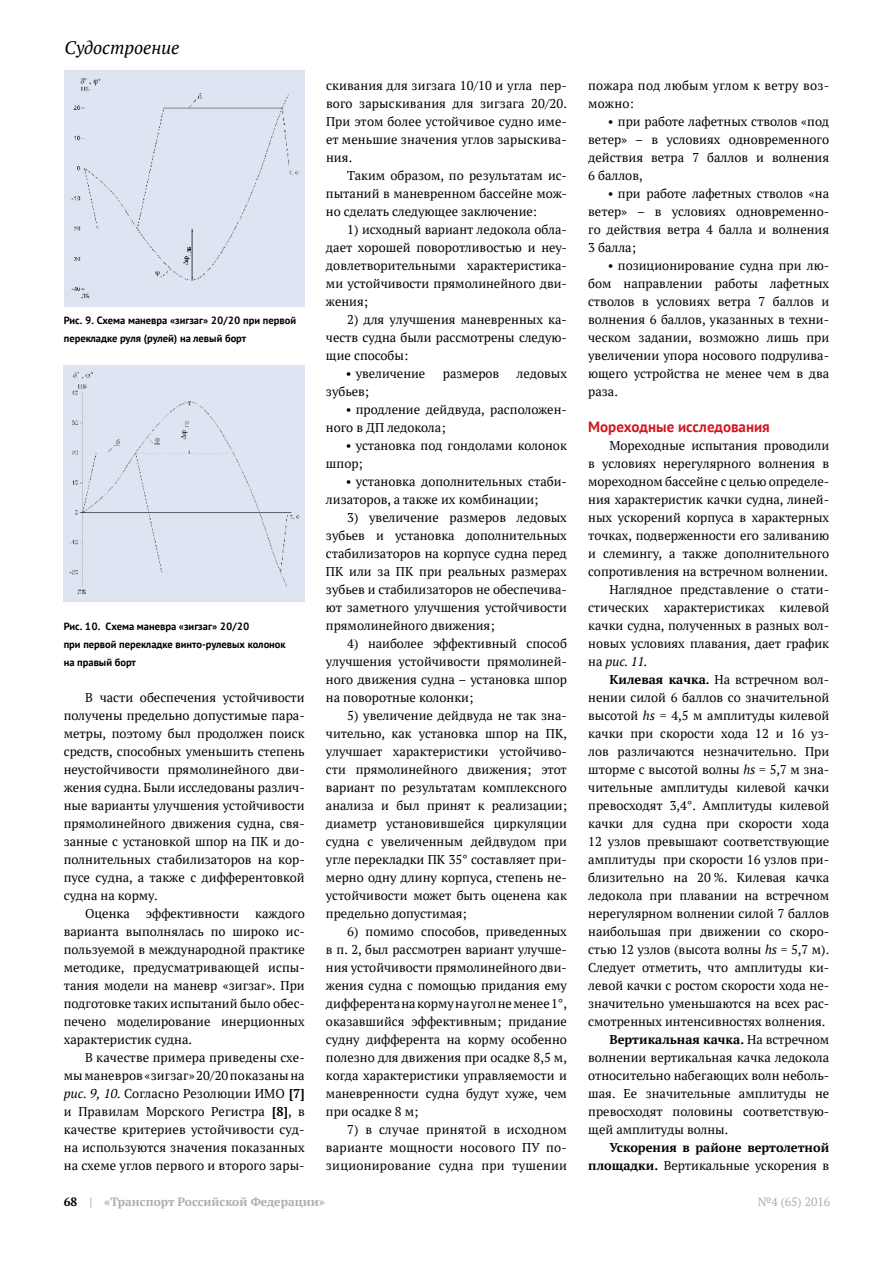
<style>
.page{position:relative;width:893px;height:1263px;background:#fff}
.page>*{position:absolute;margin:0;border:0;box-sizing:border-box;transform-origin:0 0}
.t1{font:italic 18px "PT Serif";color:#000}
.t2{font:700 15px "PT Sans";color:#d2181f}
.t3{font:12.75px/18px "PT Serif";color:#000;text-align:justify}
.t4{font:700 12.75px/18px "PT Serif";color:#000;text-align:right}
.t5{font:12.75px/18px "PT Serif";letter-spacing:.02em;color:#000}
.t6{font:italic 12.75px "PT Serif";color:#000}
.t7{font:700 12px "PT Serif";color:#abadb0}
.t8{font:12px "PT Serif";color:#abadb0}
.t9{font:700 10.5px/18px "PT Sans";color:#000}
.s1{font-style:italic}
.s2{font-weight:700}
.s3{font-style:normal}
.s4{font-weight:400}
.s5{color:#000}
</style>
<div class="page">
<div style="left:64px;top:70px;width:241px;height:237px;background:#dde3f1"></div>
<img style="left:71px;top:78px;width:227px;height:221px">
<div style="left:64px;top:364px;width:241px;height:237px;background:#dde3f1"></div>
<img style="left:69px;top:371px;width:230px;height:224px">
<h1 class="t1" style="left:65px;top:36px;width:116px">Судостроение</h1>
<p class="t9" style="left:64px;top:311px;width:234px">Рис. 9. Схема маневра «зигзаг» 20/20 при первой перекладке руля (рулей) на левый борт</p>
<p class="t9" style="left:64px;top:617px;width:223px">Рис. 10. Схема маневра «зигзаг» 20/20<br>при первой перекладке винто-рулевых колонок на правый борт</p>
<p class="t3" style="left:85px;top:688px;width:221px">В части обеспечения устойчивости</p>
<p class="t3" style="left:64px;top:706px;width:242px">получены предельно допустимые пара-</p>
<p class="t3" style="left:64px;top:724px;width:242px">метры, поэтому был продолжен поиск</p>
<p class="t3" style="left:64px;top:742px;width:242px">средств, способных уменьшить степень</p>
<p class="t3" style="left:64px;top:760px;width:242px">неустойчивости прямолинейного дви-</p>
<p class="t3" style="left:64px;top:778px;width:242px">жения судна. Были исследованы различ-</p>
<p class="t3" style="left:64px;top:796px;width:242px">ные варианты улучшения устойчивости</p>
<p class="t3" style="left:64px;top:814px;width:242px">прямолинейного движения судна, свя-</p>
<p class="t3" style="left:64px;top:832px;width:242px">занные с установкой шпор на ПК и до-</p>
<p class="t3" style="left:64px;top:850px;width:242px">полнительных стабилизаторов на кор-</p>
<p class="t3" style="left:64px;top:868px;width:242px">пусе судна, а также с дифферентовкой</p>
<p class="t3" style="left:64px;top:886px;width:95px">судна на корму.</p>
<p class="t3" style="left:85px;top:904px;width:46px">Оценка</p>
<p class="t3" style="left:146px;top:904px;width:95px">эффективности</p>
<p class="t3" style="left:64px;top:904px;width:242px;text-indent:191px">каждого варианта выполнялась по широко ис&shy;пользуемой в международной практике методике, предусматривающей испы&shy;тания модели на маневр «зигзаг». При подготовке таких испытаний было обес&shy;печено моделирование инерционных характеристик судна.</p>
<p class="t3" style="left:64px;top:1048px;width:242px;text-indent:21px">В качестве примера приведены схе&shy;мы маневров «зигзаг» 20/20 показаны на <span class="s1">рис. 9, 10.</span> Согласно Резолюции ИМО <span class="s2">[7] </span>и Правилам Морского Регистра <span class="s2">[8]</span>, в качестве критериев устойчивости суд&shy;на используются значения показанных на схеме углов первого и второго зары-</p>
<p class="t3" style="left:326px;top:76px;width:242px">скивания для зигзага 10/10 и угла пер&shy;вого зарыскивания для зигзага 20/20.<br>При этом более устойчивое судно име&shy;ет меньшие значения углов зарыскива&shy;ния.</p>
<p class="t3" style="left:326px;top:166px;width:242px;text-indent:21px">Таким образом, по результатам ис&shy;пытаний в маневренном бассейне мож&shy;но сделать следующее заключение:</p>
<p class="t3" style="left:326px;top:220px;width:242px;text-indent:21px">1) исходный вариант ледокола обла&shy;дает хорошей поворотливостью и неу&shy;довлетворительными характеристика&shy;ми устойчивости прямолинейного дви&shy;жения;</p>
<p class="t3" style="left:326px;top:310px;width:242px;text-indent:21px">2) для улучшения маневренных ка&shy;честв судна были рассмотрены следую&shy;щие способы:</p>
<p class="t3" style="left:346px;top:364px;width:81px">• увеличение</p>
<p class="t3" style="left:443px;top:364px;width:58px">размеров</p>
<p class="t3" style="left:517px;top:364px;width:52px">ледовых</p>
<p class="t3" style="left:326px;top:382px;width:45px">зубьев;</p>
<p class="t3" style="left:326px;top:400px;width:242px;text-indent:20px">• продление дейдвуда, расположен&shy;ного в ДП ледокола;</p>
<p class="t3" style="left:326px;top:436px;width:242px;text-indent:20px">• установка под гондолами колонок шпор;</p>
<p class="t3" style="left:326px;top:472px;width:242px;text-indent:20px">• установка дополнительных стаби&shy;лизаторов, а также их комбинации;</p>
<p class="t3" style="left:326px;top:508px;width:242px;text-indent:21px">3) увеличение размеров ледовых зубьев и установка дополнительных стабилизаторов на корпусе судна перед ПК или за ПК при реальных размерах зубьев и стабилизаторов не обеспечива&shy;ют заметного улучшения устойчивости прямолинейного движения;</p>
<p class="t3" style="left:326px;top:635px;width:242px;text-indent:21px">4) наиболее эффективный способ улучшения устойчивости прямолиней&shy;ного движения судна – установка шпор на поворотные колонки;</p>
<p class="t3" style="left:326px;top:707px;width:242px;text-indent:21px">5) увеличение дейдвуда не так зна&shy;чительно, как установка шпор на ПК, улучшает характеристики устойчиво&shy;сти прямолинейного движения; этот вариант по результатам комплексного анализа и был принят к реализации; диаметр установившейся циркуляции судна с увеличенным дейдвудом при угле перекладки ПК 35° составляет при&shy;мерно одну длину корпуса, степень не&shy;устойчивости может быть оценена как предельно допустимая;</p>
<p class="t3" style="left:326px;top:923px;width:242px;text-indent:21px">6) помимо способов, приведенных в п. 2, был рассмотрен вариант улучше&shy;ния устойчивости прямолинейного дви&shy;жения судна с помощью придания ему дифферента на корму на угол не менее 1°, оказавшийся эффективным; придание судну дифферента на корму особенно полезно для движения при осадке 8,5 м, когда характеристики управляемости и маневренности судна будут хуже, чем при осадке 8 м;</p>
<p class="t3" style="left:326px;top:1121px;width:242px;text-indent:21px">7) в случае принятой в исходном варианте мощности носового ПУ по&shy;зиционирование судна при тушении</p>
<p class="t5" style="left:588px;top:77px;width:242px">пожара под любым углом к ветру воз&shy;можно:</p>
<p class="t3" style="left:588px;top:113px;width:242px;text-indent:20px">• при работе лафетных стволов «под ветер» – в условиях одновременного действия ветра 7 баллов и волнения 6 баллов,</p>
<p class="t3" style="left:588px;top:185px;width:242px;text-indent:20px">• при работе лафетных стволов «на ветер» – в условиях одновременно&shy;го действия ветра 4 балла и волнения 3 балла;</p>
<p class="t3" style="left:588px;top:257px;width:242px;text-indent:20px">• позиционирование судна при лю&shy;бом направлении работы лафетных стволов в условиях ветра 7 баллов и волнения 6 баллов, указанных в техни&shy;ческом задании, возможно лишь при увеличении упора носового подрулива&shy;ющего устройства не менее чем в два раза.</p>
<p class="t2" style="left:588px;top:417px;width:183px">Мореходные исследования</p>
<p class="t3" style="left:609px;top:436px;width:221px">Мореходные испытания проводили</p>
<p class="t3" style="left:588px;top:454px;width:242px">в условиях нерегулярного волнения в</p>
<p class="t3" style="left:588px;top:472px;width:242px">мореходном бассейне с целью определе-</p>
<p class="t3" style="left:588px;top:490px;width:242px">ния характеристик качки судна, линей-</p>
<p class="t3" style="left:588px;top:508px;width:242px">ных ускорений корпуса в характерных</p>
<p class="t3" style="left:588px;top:526px;width:242px">точках, подверженности его заливанию</p>
<p class="t3" style="left:588px;top:544px;width:242px">и слемингу, а также дополнительного</p>
<p class="t3" style="left:588px;top:562px;width:241px">сопротивления на встречном волнении.</p>
<p class="t3" style="left:609px;top:580px;width:221px">Наглядное представление о стати-</p>
<p class="t3" style="left:588px;top:598px;width:242px">стических характеристиках килевой</p>
<p class="t3" style="left:588px;top:616px;width:242px">качки судна, полученных в разных вол-</p>
<p class="t3" style="left:588px;top:634px;width:242px">новых условиях плавания, дает график</p>
<p class="t6" style="left:588px;top:653px;width:61px"><span class="s3">на</span> рис. 11.</p>
<p class="t3" style="left:609px;top:670px;width:221px"><span class="s2">Килевая качка.</span> На встречном вол-</p>
<p class="t3" style="left:588px;top:688px;width:242px">нении силой 6 баллов со значительной</p>
<p class="t3" style="left:588px;top:706px;width:242px">высотой <span class="s1">hs</span> = 4,5 м амплитуды килевой</p>
<p class="t3" style="left:588px;top:724px;width:242px">качки при скорости хода 12 и 16 уз-</p>
<p class="t3" style="left:588px;top:742px;width:242px">лов различаются незначительно. При</p>
<p class="t3" style="left:588px;top:760px;width:242px">шторме с высотой волны <span class="s1">hs</span> = 5,7 м зна-</p>
<p class="t3" style="left:588px;top:778px;width:242px">чительные амплитуды килевой качки</p>
<p class="t3" style="left:588px;top:796px;width:242px">превосходят 3,4°. Амплитуды килевой</p>
<p class="t3" style="left:588px;top:814px;width:242px">качки для судна при скорости хода</p>
<p class="t3" style="left:588px;top:832px;width:242px">12 узлов превышают соответствующие</p>
<p class="t3" style="left:588px;top:850px;width:242px">амплитуды при скорости 16 узлов при-</p>
<p class="t3" style="left:588px;top:868px;width:242px">близительно на 20 %. Килевая качка</p>
<p class="t3" style="left:588px;top:886px;width:242px">ледокола при плавании на встречном</p>
<p class="t3" style="left:588px;top:904px;width:242px">нерегулярном волнении силой 7 баллов</p>
<p class="t3" style="left:588px;top:922px;width:242px">наибольшая при движении со скоро-</p>
<p class="t3" style="left:588px;top:940px;width:242px">стью 12 узлов (высота волны <span class="s1">hs</span> = 5,7 м).</p>
<p class="t3" style="left:588px;top:958px;width:242px">Следует отметить, что амплитуды ки-</p>
<p class="t3" style="left:588px;top:976px;width:242px">левой качки с ростом скорости хода не-</p>
<p class="t3" style="left:588px;top:994px;width:242px">значительно уменьшаются на всех рас-</p>
<p class="t3" style="left:588px;top:1012px;width:239px">смотренных интенсивностях волнения.</p>
<p class="t4" style="left:609px;top:1030px;width:221px">Вертикальная качка. <span class="s4">На встречном</span></p>
<p class="t3" style="left:588px;top:1048px;width:242px">волнении вертикальная качка ледокола</p>
<p class="t3" style="left:588px;top:1066px;width:242px">относительно набегающих волн неболь-</p>
<p class="t3" style="left:588px;top:1084px;width:242px">шая. Ее значительные амплитуды не</p>
<p class="t3" style="left:588px;top:1102px;width:242px">превосходят половины соответствую-</p>
<p class="t3" style="left:588px;top:1120px;width:142px">щей амплитуды волны.</p>
<p class="t4" style="left:588px;top:1138px;width:242px">Ускорения в районе вертолетной площадки. <span class="s4">Вертикальные ускорения в</span></p>
<p class="t7" style="left:64px;top:1194px;width:263px"><span class="s5">68</span> | «Транспорт Российской Федерации»</p>
<p class="t8" style="left:758px;top:1194px;width:74px">№4 (65) 2016</p>
</div>
